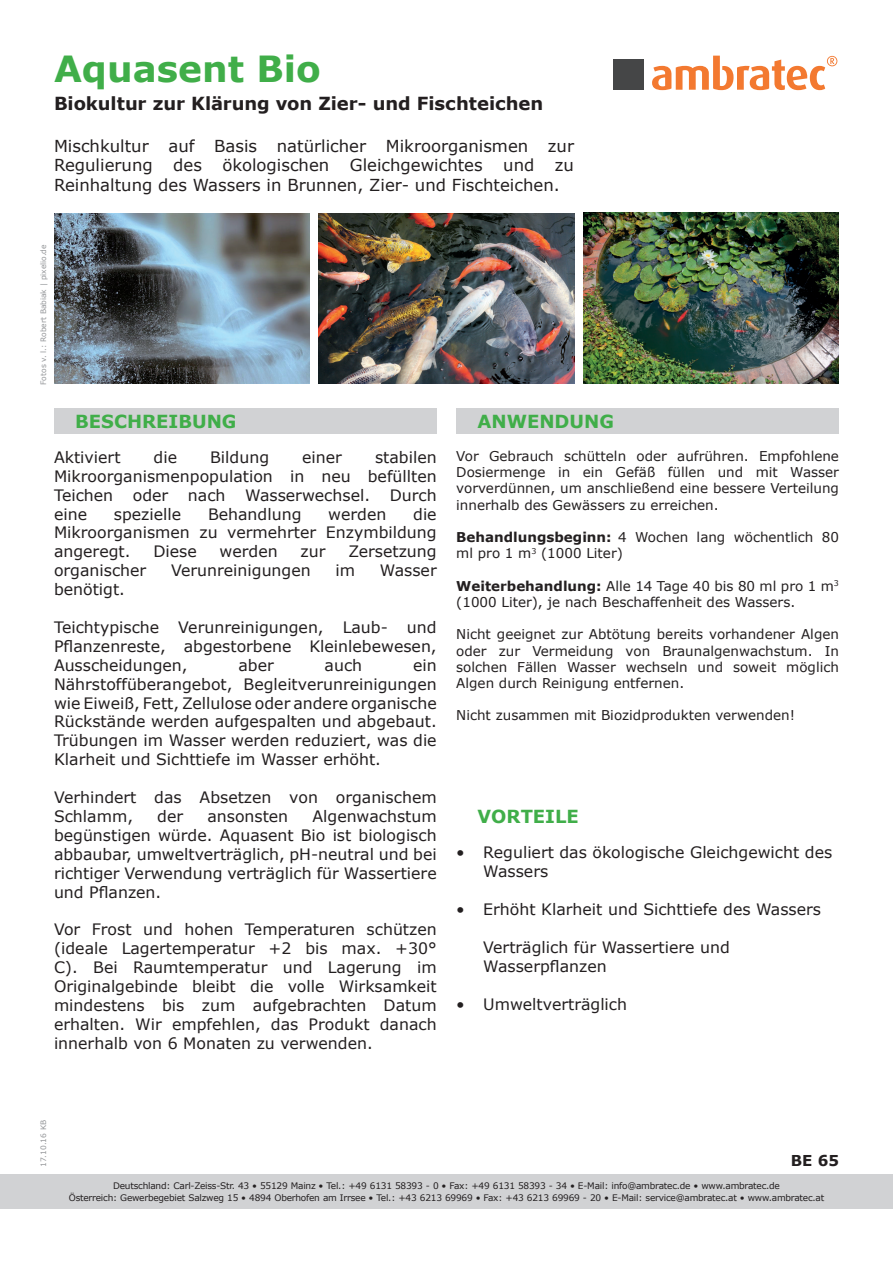
<style>
.page{position:relative;width:893px;height:1263px;background:#fff}
.page>*{position:absolute;margin:0;border:0;box-sizing:border-box;transform-origin:0 0}
.t1{font:700 36px "Verdana";color:#40ae49}
.t2{font:700 18px "Verdana";letter-spacing:-.005em;color:#231f20}
.t3{font:700 18px "Verdana";color:#40ae49}
.t4{font:16.5px/19.8px "Verdana";color:#231f20;text-align:justify}
.t5{font:15.75px/18.9px "Verdana";color:#231f20;text-align:justify}
.t6{font:700 15px "Verdana";color:#231f20}
.t7{font:13.5px/16.2px "Verdana";color:#231f20;text-align:justify}
.t8{font:9px/12px "Verdana";letter-spacing:-.025em;color:#231f20;text-align:center}
.t9{font:7.5px "Verdana";color:#939598}
.s1{font-weight:700}
</style>
<div class="page">
<div style="left:0;top:1175px;width:893px;height:34px;background:#d1d2d4"></div>
<div style="left:456px;top:408px;width:383px;height:26px;background:#d1d2d4"></div>
<div style="left:54px;top:408px;width:383px;height:26px;background:#d1d2d4"></div>
<svg style="left:652px;top:56px;width:185px;height:34px"></svg>
<div style="left:613px;top:60px;width:31px;height:30px;background:#454647"></div>
<img style="left:584px;top:212px;width:255px;height:171px">
<img style="left:319px;top:213px;width:255px;height:171px">
<img style="left:54px;top:213px;width:255px;height:171px">
<h1 class="t1" style="left:54px;top:43px;width:268px">Aquasent Bio</h1>
<p class="t2" style="left:54px;top:91px;width:491px">Biokultur zur Klärung von Zier- und Fischteichen</p>
<p class="t4" style="left:54px;top:136px;width:522px">Mischkultur auf Basis natürlicher Mikroorganismen zur Regulierung des ökologischen Gleichgewichtes und zu Reinhaltung des Wassers in Brunnen, Zier- und Fischteichen.</p>
<p class="t9" style="left:38px;top:385px;width:142px;rotate:-90deg">Fotos v. l.: Robert Babiak | pixelio.de</p>
<p class="t3" style="left:75px;top:409px;width:163px">BESCHREIBUNG</p>
<p class="t3" style="left:477px;top:409px;width:138px">ANWENDUNG</p>
<p class="t5" style="left:54px;top:447px;width:384px;text-indent:321px">stabilen Mikroorganismenpopulation in neu befüllten Teichen oder nach Wasserwechsel. Durch eine</p>
<p class="t5" style="left:54px;top:447px;width:68px">Aktiviert</p>
<p class="t5" style="left:154px;top:447px;width:25px">die</p>
<p class="t5" style="left:210px;top:447px;width:60px">Bildung</p>
<p class="t5" style="left:302px;top:447px;width:41px">einer</p>
<p class="t5" style="left:54px;top:504px;width:384px;text-indent:359px">die Mikroorganismen zu vermehrter Enzymbildung angeregt.</p>
<p class="t5" style="left:114px;top:504px;width:69px">spezielle</p>
<p class="t5" style="left:208px;top:504px;width:95px">Behandlung</p>
<p class="t5" style="left:328px;top:504px;width:60px">werden</p>
<p class="t5" style="left:153px;top:542px;width:45px">Diese</p>
<p class="t5" style="left:220px;top:542px;width:60px">werden</p>
<p class="t5" style="left:301px;top:542px;width:26px">zur</p>
<p class="t5" style="left:348px;top:542px;width:90px">Zersetzung</p>
<p class="t5" style="left:54px;top:561px;width:94px">organischer</p>
<p class="t5" style="left:171px;top:561px;width:141px">Verunreinigungen</p>
<p class="t5" style="left:335px;top:561px;width:21px">im</p>
<p class="t5" style="left:380px;top:561px;width:58px">Wasser</p>
<p class="t5" style="left:54px;top:580px;width:73px">benötigt.</p>
<p class="t5" style="left:54px;top:618px;width:384px">Teichtypische Verunreinigungen, Laub- und Pflanzenreste, abgestorbene Kleinlebewesen, Ausscheidungen,</p>
<p class="t5" style="left:238px;top:655px;width:37px">aber</p>
<p class="t5" style="left:325px;top:655px;width:39px">auch</p>
<p class="t5" style="left:54px;top:655px;width:384px;text-indent:359px">ein Nährstoffüberangebot, Begleitverunreinigungen wie Eiweiß, Fett, Zellulose oder andere organische Rückstände werden aufgespalten und abgebaut.<br>Trübungen im Wasser werden reduziert, was die Klarheit und Sichttiefe im Wasser erhöht.</p>
<p class="t5" style="left:54px;top:788px;width:384px">Verhindert das Absetzen von organischem<br>Schlamm,</p>
<p class="t5" style="left:54px;top:807px;width:384px;text-indent:258px">Algenwachstum begünstigen würde. Aquasent Bio ist biologisch abbaubar, umweltverträglich, pH-neutral und bei richtiger Verwendung verträglich für Wassertiere und Pflanzen.</p>
<p class="t5" style="left:54px;top:920px;width:384px">Vor Frost und hohen Temperaturen schützen (ideale Lagertemperatur +2 bis max. +30° C). Bei Raumtemperatur und Lagerung im Originalgebinde bleibt die volle Wirksamkeit mindestens bis zum aufgebrachten Datum erhalten. Wir empfehlen, das Produkt danach innerhalb von 6 Monaten zu verwenden.</p>
<p class="t5" style="left:157px;top:807px;width:27px">der</p>
<p class="t5" style="left:207px;top:807px;width:82px">ansonsten</p>
<p class="t7" style="left:456px;top:448px;width:384px">Vor Gebrauch schütteln oder aufrühren. Empfohlene Dosiermenge in ein Gefäß füllen und mit Wasser vorverdünnen, um anschließend eine bessere Verteilung innerhalb des Gewässers zu erreichen.</p>
<p class="t7" style="left:456px;top:529px;width:384px"><span class="s1">Behandlungsbeginn:</span> 4 Wochen lang wöchentlich 80 ml pro 1 m<sup>3</sup> (1000 Liter)</p>
<p class="t7" style="left:456px;top:577px;width:384px"><span class="s1">Weiterbehandlung:</span> Alle 14 Tage 40 bis 80 ml pro 1 m<sup>3 </sup>(1000 Liter), je nach Beschaffenheit des Wassers.</p>
<p class="t7" style="left:456px;top:626px;width:384px">Nicht geeignet zur Abtötung bereits vorhandener Algen oder zur Vermeidung von Braunalgenwachstum. In solchen Fällen Wasser wechseln und soweit möglich Algen durch Reinigung entfernen.</p>
<p class="t7" style="left:456px;top:707px;width:340px">Nicht zusammen mit Biozidprodukten verwenden!</p>
<p class="t3" style="left:477px;top:804px;width:103px">VORTEILE</p>
<p class="t5" style="left:483px;top:843px;width:350px;text-indent:-27px">• Reguliert das ökologische Gleichgewicht des<br>Wassers</p>
<p class="t5" style="left:456px;top:900px;width:366px">• Erhöht Klarheit und Sichttiefe des Wassers</p>
<p class="t5" style="left:483px;top:937px;width:248px">Verträglich für Wassertiere und<br>Wasserpflanzen</p>
<p class="t5" style="left:456px;top:994px;width:172px">• Umweltverträglich</p>
<p class="t9" style="left:38px;top:1167px;width:49px;rotate:-90deg">17.10.16 KB</p>
<p class="t6" style="left:791px;top:1150px;width:50px">BE 65</p>
<p class="t8" style="left:69px;top:1180px;width:757px">Deutschland: Carl-Zeiss-Str. 43 • 55129 Mainz • Tel.: +49 6131 58393 - 0 • Fax: +49 6131 58393 - 34 • E-Mail: info@ambratec.de • www.ambratec.de<br>Österreich: Gewerbegebiet Salzweg 15 • 4894 Oberhofen am Irrsee • Tel.: +43 6213 69969 • Fax: +43 6213 69969 - 20 • E-Mail: service@ambratec.at • www.ambratec.at</p>
</div>
